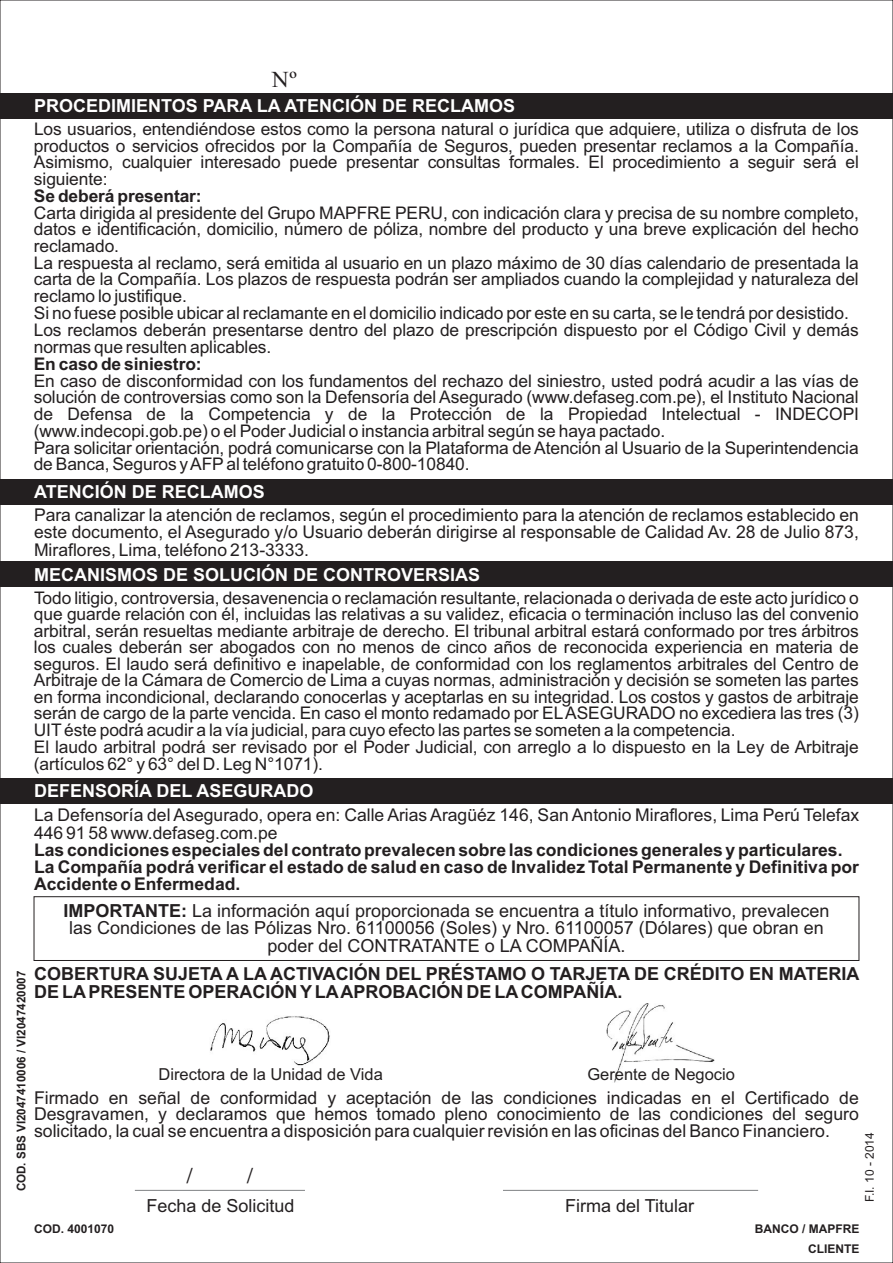
<style>
.page{position:relative;width:893px;height:1263px;background:#fff}
.page>*{position:absolute;margin:0;border:0;box-sizing:border-box;transform-origin:0 0}
.t1{font:22.8px "Times New Roman";color:#231f20}
.t2{font:18px/17.7px "Arial";color:#231f20;text-align:center}
.t3{font:700 18px "Arial";color:#fff}
.t4{font:700 18px/18.1px "Arial";color:#231f20}
.t5{font:18px "DIN";color:#231f20}
.t6{font:17.7px/16.8px "Arial";color:#231f20;text-align:justify}
.t7{font:17.55px/17.2px "Arial";color:#231f20;text-align:justify}
.t8{font:700 17.55px/17.2px "Arial";color:#231f20}
.t9{font:17.4px/16.6px "Arial";letter-spacing:-.005em;color:#231f20}
.t10{font:700 17.4px "Arial";letter-spacing:-.005em;color:#231f20}
.t11{font:16.5px "Arial";color:#231f20}
.t12{font:700 12px/19.5px "Arial";color:#231f20;text-align:right}
.t13{font:12px "Arial";color:#231f20}
.s1{font-weight:700}
</style>
<div class="page">
<div style="left:0;top:93px;width:893px;height:26px;background:#231f20"></div>
<div style="left:0;top:479px;width:893px;height:26px;background:#231f20"></div>
<div style="left:0;top:561px;width:893px;height:26px;background:#231f20"></div>
<div style="left:0;top:778px;width:893px;height:25px;background:#231f20"></div>
<div style="left:34px;top:896px;width:825px;height:65px;border:1px solid #231f20"></div>
<img style="left:210px;top:1016px;width:120px;height:50px">
<img style="left:607px;top:1003px;width:108px;height:80px">
<hr style="left:135px;top:1190px;width:170px;height:1px;background:#808285">
<hr style="left:503px;top:1190px;width:255px;height:1px;background:#808285">
<p class="t12" style="left:13px;top:1191px;width:222px;rotate:-90deg">COD. SBS VI2047410006 / VI2047420007</p>
<h1 class="t1" style="left:272px;top:71px;width:27px">Nº</h1>
<p class="t3" style="left:34px;top:99px;width:483px">PROCEDIMIENTOS PARA LA ATENCIÓN DE RECLAMOS</p>
<p class="t9" style="left:34px;top:122px;width:826px;text-align:justify">Los usuarios, entendiéndose estos como la persona natural o jurídica que adquiere, utiliza o disfruta de los productos o servicios ofrecidos por la Compañía de Seguros, pueden presentar reclamos a la Compañía.<br>Asimismo, cualquier interesado puede presentar consultas formales. El procedimiento a seguir será el siguiente:</p>
<p class="t10" style="left:34px;top:189px;width:169px">Se deberá presentar:</p>
<p class="t9" style="left:34px;top:206px;width:827px">Carta dirigida al presidente del Grupo MAPFRE PERU, con indicación clara y precisa de su nombre completo, datos e identificación, domicilio, número de póliza, nombre del producto y una breve explicación del hecho reclamado.<br>La respuesta al reclamo, será emitida al usuario en un plazo máximo de 30 días calendario de presentada la carta de la Compañía. Los plazos de respuesta podrán ser ampliados cuando la complejidad y naturaleza del reclamo lo justifique.<br>Si no fuese posible ubicar al reclamante en el domicilio indicado por este en su carta, se le tendrá por desistido.<br>Los reclamos deberán presentarse dentro del plazo de prescripción dispuesto por el Código Civil y demás normas que resulten aplicables.</p>
<p class="t10" style="left:34px;top:357px;width:169px">En caso de siniestro:</p>
<p class="t9" style="left:34px;top:374px;width:827px">En caso de disconformidad con los fundamentos del rechazo del siniestro, usted podrá acudir a las vías de solución de controversias como son la Defensoría del Asegurado (www.defaseg.com.pe), el Instituto Nacional de Defensa de la Competencia y de la Protección de la Propiedad Intelectual - INDECOPI (www.indecopi.gob.pe) o el Poder Judicial o instancia arbitral según se haya pactado.<br>Para solicitar orientación, podrá comunicarse con la Plataforma de Atención al Usuario de la Superintendencia de Banca, Seguros y AFPal teléfono gratuito 0-800-10840.</p>
<p class="t3" style="left:34px;top:485px;width:232px">ATENCIÓN DE RECLAMOS</p>
<p class="t7" style="left:34px;top:508px;width:826px">Para canalizar la atención de reclamos, según el procedimiento para la atención de reclamos establecido en este documento, el Asegurado y/o Usuario deberán dirigirse al responsable de Calidad Av. 28 de Julio 873, Miraflores, Lima, teléfono 213-3333.</p>
<p class="t3" style="left:34px;top:567px;width:448px">MECANISMOS DE SOLUCIÓN DE CONTROVERSIAS</p>
<p class="t9" style="left:34px;top:591px;width:827px">Todo litigio, controversia, desavenencia o reclamación resultante, relacionada o derivada de este acto jurídico o que guarde relación con él, incluidas las relativas a su validez, eficacia o terminación incluso las del convenio arbitral, serán resueltas mediante arbitraje de derecho. El tribunal arbitral estará conformado por tres árbitros los cuales deberán ser abogados con no menos de cinco años de reconocida experiencia en materia de seguros. El laudo será definitivo e inapelable, de conformidad con los reglamentos arbitrales del Centro de Arbitraje de la Cámara de Comercio de Lima a cuyas normas, administración y decisión se someten las partes en forma incondicional, declarando conocerlas y aceptarlas en su integridad. Los costos y gastos de arbitraje serán de cargo de la parte vencida. En caso el monto redamado por ELASEGURADO no excediera las tres (3)<br>UITéste podrá acudir a la vía judicial, para cuyo efecto las partes se someten a la competencia.<br>El laudo arbitral podrá ser revisado por el Poder Judicial, con arreglo a lo dispuesto en la Ley de Arbitraje (artículos 62° y 63° del D. Leg N°1071).</p>
<p class="t3" style="left:34px;top:784px;width:281px">DEFENSORÍA DEL ASEGURADO</p>
<p class="t7" style="left:34px;top:808px;width:827px">La Defensoría del Asegurado, opera en: Calle Arias Aragüéz 146, San Antonio Miraflores, Lima Perú Telefax<br>446 91 58 www.defaseg.com.pe</p>
<p class="t8" style="left:34px;top:843px;width:826px">Las condiciones especiales del contrato prevalecen sobre las condiciones generales y particulares.<br>La Compañía podrá verificar el estado de salud en caso de Invalidez Total Permanente y Definitiva por<br>Accidente o Enfermedad.</p>
<p class="t2" style="left:63px;top:903px;width:767px"><span class="s1">IMPORTANTE:</span> La información aquí proporcionada se encuentra a título informativo, prevalecen las Condiciones de las Pólizas Nro. 61100056 (Soles) y Nro. 61100057 (Dólares) que obran en poder del CONTRATANTE o LA COMPAÑÍA.</p>
<p class="t4" style="left:34px;top:966px;width:827px">COBERTURA SUJETA A LA ACTIVACIÓN DEL PRÉSTAMO O TARJETA DE CRÉDITO EN MATERIA<br>DE LAPRESENTE OPERACIÓN YLAAPROBACIÓN DE LACOMPAÑÍA.</p>
<p class="t11" style="left:159px;top:1068px;width:226px">Directora de la Unidad de Vida</p>
<p class="t11" style="left:587px;top:1068px;width:149px">Gerente de Negocio</p>
<p class="t6" style="left:34px;top:1090px;width:826px">Firmado en señal de conformidad y aceptación de las condiciones indicadas en el Certificado de Desgravamen, y declaramos que hemos tomado pleno conocimiento de las condiciones del seguro solicitado, la cual se encuentra a disposición para cualquier revisión en las oficinas del Banco Financiero.</p>
<p class="t13" style="left:865px;top:1202px;width:72px;rotate:-90deg">F.I. 10 - 2014</p>
<p class="t5" style="left:187px;top:1169px;width:8px">/</p>
<p class="t5" style="left:247px;top:1169px;width:8px">/</p>
<p class="t2" style="left:147px;top:1198px;width:150px">Fecha de Solicitud</p>
<p class="t2" style="left:565px;top:1198px;width:131px">Firma del Titular</p>
<p class="t12" style="left:34px;top:1220px;width:82px">COD. 4001070</p>
<p class="t12" style="left:755px;top:1220px;width:106px">BANCO / MAPFRE<br>CLIENTE</p>
</div>
